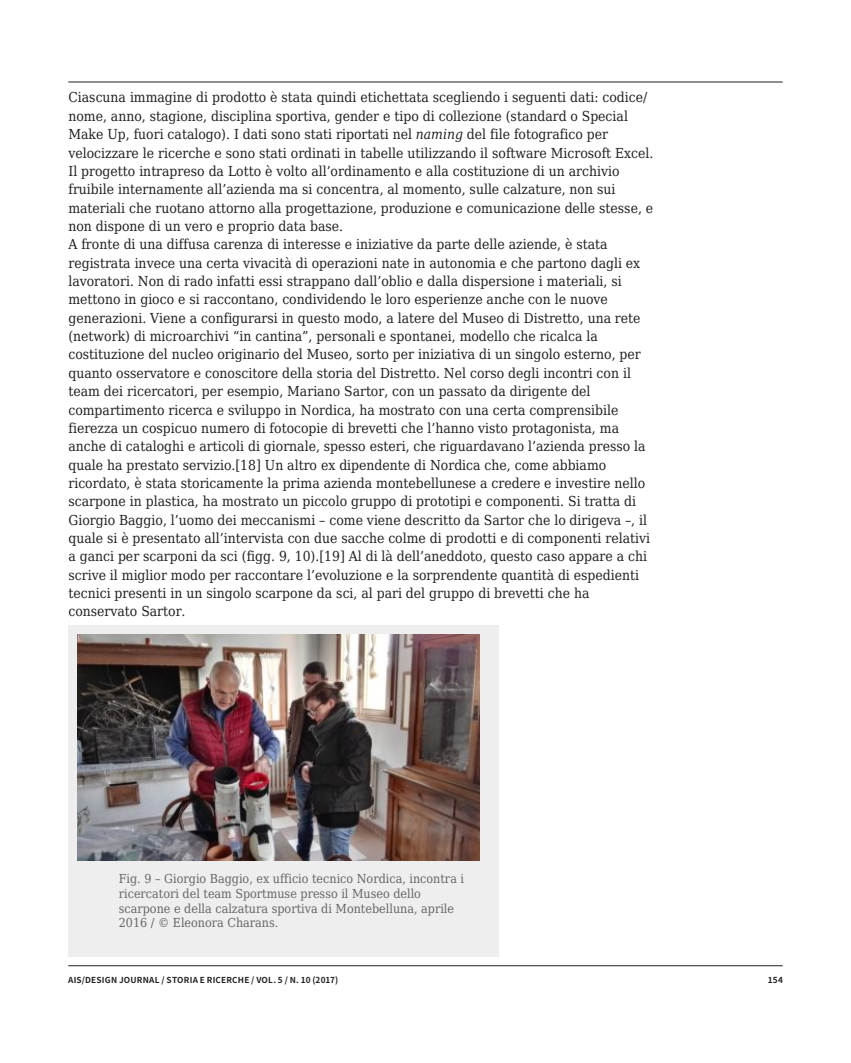
<style>
.page{position:relative;width:851px;height:1063px;background:#fff}
.page>*{position:absolute;margin:0;border:0;box-sizing:border-box;transform-origin:0 0}
.t1{font:13.8px/18.3px "DejaVu Serif Condensed";color:#231f20}
.t2{font:12.45px/14.9px "DejaVu Serif Condensed";color:#666}
.t3{font:700 8.25px "Noto Sans SC";letter-spacing:.025em;color:#231f20}
.s1{font-style:italic}
</style>
<div class="page">
<hr style="left:68px;top:82px;width:714px;height:1px;background:#231f20">
<hr style="left:68px;top:965px;width:714px;height:1px;background:#231f20">
<div style="left:68px;top:625px;width:431px;height:332px;background:#eee"></div>
<img style="left:78px;top:635px;width:401px;height:225px">
<p class="t1" style="left:68px;top:88px;width:586px">Ciascuna immagine di prodotto è stata quindi etichettata scegliendo i seguenti dati: codice/ nome, anno, stagione, disciplina sportiva, gender e tipo di collezione (standard o Special Make Up, fuori catalogo). I dati sono stati riportati nel <span class="s1">naming</span> del file fotografico per velocizzare le ricerche e sono stati ordinati in tabelle utilizzando il software Microsoft Excel.<br>Il progetto intrapreso da Lotto è volto all’ordinamento e alla costituzione di un archivio fruibile internamente all’azienda ma si concentra, al momento, sulle calzature, non sui materiali che ruotano attorno alla progettazione, produzione e comunicazione delle stesse, e non dispone di un vero e proprio data base.<br>A fronte di una diffusa carenza di interesse e iniziative da parte delle aziende, è stata registrata invece una certa vivacità di operazioni nate in autonomia e che partono dagli ex lavoratori. Non di rado infatti essi strappano dall’oblio e dalla dispersione i materiali, si mettono in gioco e si raccontano, condividendo le loro esperienze anche con le nuove generazioni. Viene a configurarsi in questo modo, a latere del Museo di Distretto, una rete (network) di microarchivi “in cantina”, personali e spontanei, modello che ricalca la costituzione del nucleo originario del Museo, sorto per iniziativa di un singolo esterno, per quanto osservatore e conoscitore della storia del Distretto. Nel corso degli incontri con il team dei ricercatori, per esempio, Mariano Sartor, con un passato da dirigente del compartimento ricerca e sviluppo in Nordica, ha mostrato con una certa comprensibile fierezza un cospicuo numero di fotocopie di brevetti che l’hanno visto protagonista, ma anche di cataloghi e articoli di giornale, spesso esteri, che riguardavano l’azienda presso la quale ha prestato servizio.[18] Un altro ex dipendente di Nordica che, come abbiamo ricordato, è stata storicamente la prima azienda montebellunese a credere e investire nello scarpone in plastica, ha mostrato un piccolo gruppo di prototipi e componenti. Si tratta di Giorgio Baggio, l’uomo dei meccanismi – come viene descritto da Sartor che lo dirigeva –, il quale si è presentato all’intervista con due sacche colme di prodotti e di componenti relativi a ganci per scarponi da sci (figg. 9, 10).[19] Al di là dell’aneddoto, questo caso appare a chi scrive il miglior modo per raccontare l’evoluzione e la sorprendente quantità di espedienti tecnici presenti in un singolo scarpone da sci, al pari del gruppo di brevetti che ha conservato Sartor.</p>
<p class="t2" style="left:119px;top:871px;width:347px">Fig. 9 – Giorgio Baggio, ex ufficio tecnico Nordica, incontra i ricercatori del team Sportmuse presso il Museo dello scarpone e della calzatura sportiva di Montebelluna, aprile 2016 / © Eleonora Charans.</p>
<p class="t3" style="left:68px;top:975px;width:271px">AIS/DESIGN JOURNAL / STORIA E RICERCHE / VOL. 5 / N. 10 (2017)</p>
<p class="t3" style="left:767px;top:975px;width:17px">154</p>
</div>
